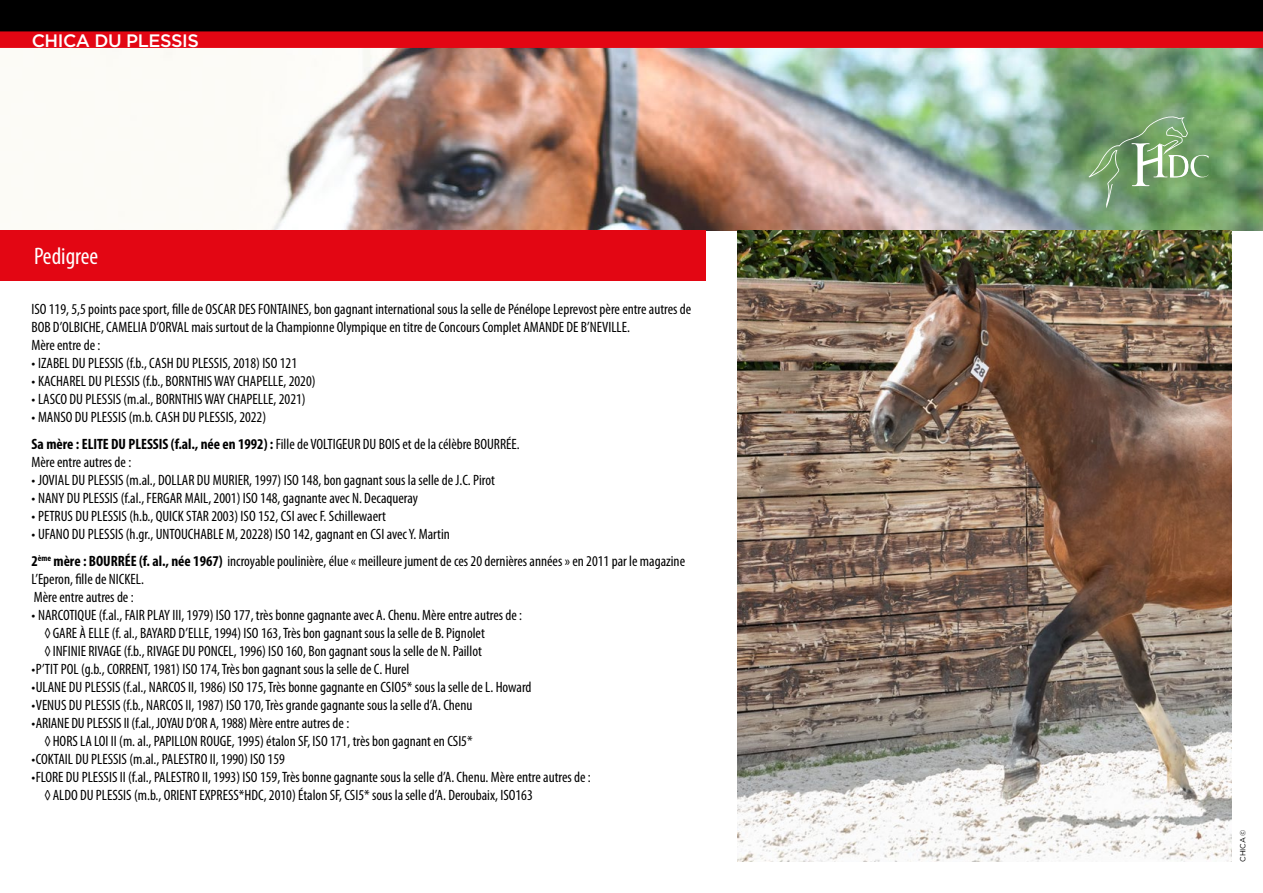
<style>
.page{position:relative;width:1263px;height:893px;background:#fff}
.page>*{position:absolute;margin:0;border:0;box-sizing:border-box;transform-origin:0 0}
.t1{font:condensed 24px "Myriad Pro";color:#fff}
.t2{font:500 18px "Gotham";letter-spacing:-.025em;color:#fff}
.t3{font:condensed 15px/18px "Myriad Pro";color:#000}
.t4{font:7.5px "Gotham";letter-spacing:-.025em;color:#000}
.s1{font-weight:700}
</style>
<div class="page">
<img style="left:163px;top:48px;width:1100px;height:182px">
<div style="left:0;top:0;width:1263px;height:37px;background:#000"></div>
<div style="left:0;top:31px;width:1263px;height:17px;background:#e30613"></div>
<svg style="left:1089px;top:113px;width:120px;height:95px;background:#7ba474"></svg>
<div style="left:0;top:230px;width:706px;height:50px;background:#e30613"></div>
<img style="left:738px;top:230px;width:493px;height:631px">
<p class="t2" style="left:32px;top:29px;width:169px">CHICA DU PLESSIS</p>
<h1 class="t1" style="left:34px;top:242px;width:66px">Pedigree</h1>
<p class="t3" style="left:31px;top:300px;width:661px">ISO 119, 5,5 points pace sport, fille de OSCAR DES FONTAINES, bon gagnant international sous la selle de Pénélope Leprevost père entre autres de<br>BOB D’OLBICHE, CAMELIA D’ORVAL mais surtout de la Championne Olympique en titre de Concours Complet AMANDE DE B’NEVILLE.<br>Mère entre de :</p>
<p class="t3" style="left:31px;top:354px;width:267px">• IZABEL DU PLESSIS (f.b., CASH DU PLESSIS, 2018) ISO 121</p>
<p class="t3" style="left:31px;top:372px;width:286px">• KACHAREL DU PLESSIS (f.b., BORNTHIS WAY CHAPELLE, 2020)</p>
<p class="t3" style="left:31px;top:390px;width:276px">• LASCO DU PLESSIS (m.al., BORNTHIS WAY CHAPELLE, 2021)</p>
<p class="t3" style="left:31px;top:404px;width:490px;line-height:27px">• MANSO DU PLESSIS (m.b. CASH DU PLESSIS, 2022)<br><span class="s1">Sa mère : ELITE DU PLESSIS (f.al., née en 1992) :</span> Fille de VOLTIGEUR DU BOIS et de la célèbre BOURRÉE.</p>
<p class="t3" style="left:31px;top:453px;width:101px">Mère entre autres de :</p>
<p class="t3" style="left:31px;top:471px;width:465px">• JOVIAL DU PLESSIS (m.al., DOLLAR DU MURIER, 1997) ISO 148, bon gagnant sous la selle de J.C. Pirot</p>
<p class="t3" style="left:31px;top:489px;width:388px">• NANY DU PLESSIS (f.al., FERGAR MAIL, 2001) ISO 148, gagnante avec N. Decaqueray</p>
<p class="t3" style="left:31px;top:507px;width:356px">• PETRUS DU PLESSIS (h.b., QUICK STAR 2003) ISO 152, CSI avec F. Schillewaert</p>
<p class="t3" style="left:31px;top:521px;width:655px;line-height:26.5px">• UFANO DU PLESSIS (h.gr., UNTOUCHABLE M, 20228) ISO 142, gagnant en CSI avec Y. Martin<br><span class="s1">2</span><sup>ème</sup> <span class="s1">mère : BOURRÉE (f. al., née 1967)</span> incroyable poulinière, élue « meilleure jument de ces 20 dernières années » en 2011 par le magazine</p>
<p class="t3" style="left:31px;top:570px;width:114px">L’Eperon, fille de NICKEL.<br>Mère entre autres de :</p>
<p class="t3" style="left:44px;top:606px;width:479px;text-indent:-13px">• NARCOTIQUE (f.al., FAIR PLAY III, 1979) ISO 177, très bonne gagnante avec A. Chenu. Mère entre autres de : ◊GARE À ELLE (f. al., BAYARD D’ELLE, 1994) ISO 163, Très bon gagnant sous la selle de B. Pignolet ◊INFINIE RIVAGE (f.b., RIVAGE DU PONCEL, 1996) ISO 160, Bon gagnant sous la selle de N. Paillot</p>
<p class="t3" style="left:31px;top:660px;width:379px">•P’TIT POL (g.b., CORRENT, 1981) ISO 174, Très bon gagnant sous la selle de C. Hurel</p>
<p class="t3" style="left:31px;top:678px;width:502px">•ULANE DU PLESSIS (f.al., NARCOS II, 1986) ISO 175, Très bonne gagnante en CSIO5* sous la selle de L. Howard</p>
<p class="t3" style="left:31px;top:696px;width:442px">•VENUS DU PLESSIS (f.b., NARCOS II, 1987) ISO 170, Très grande gagnante sous la selle d’A. Chenu</p>
<p class="t3" style="left:44px;top:714px;width:430px;text-indent:-13px">•ARIANE DU PLESSIS II (f.al., JOYAU D’OR A, 1988) Mère entre autres de :<br>◊HORS LA LOI II (m. al., PAPILLON ROUGE, 1995) étalon SF, ISO 171, très bon gagnant en CSI5*</p>
<p class="t3" style="left:31px;top:750px;width:255px">•COKTAIL DU PLESSIS (m.al., PALESTRO II, 1990) ISO 159</p>
<p class="t3" style="left:44px;top:768px;width:548px;text-indent:-13px">•FLORE DU PLESSIS II (f.al., PALESTRO II, 1993) ISO 159, Très bonne gagnante sous la selle d’A. Chenu. Mère entre autres de : ◊ALDO DU PLESSIS (m.b., ORIENT EXPRESS*HDC, 2010) Étalon SF, CSI5* sous la selle d’A. Deroubaix, ISO163</p>
<p class="t4" style="left:1238px;top:861px;width:34px;rotate:-90deg">CHICA ©</p>
</div>
